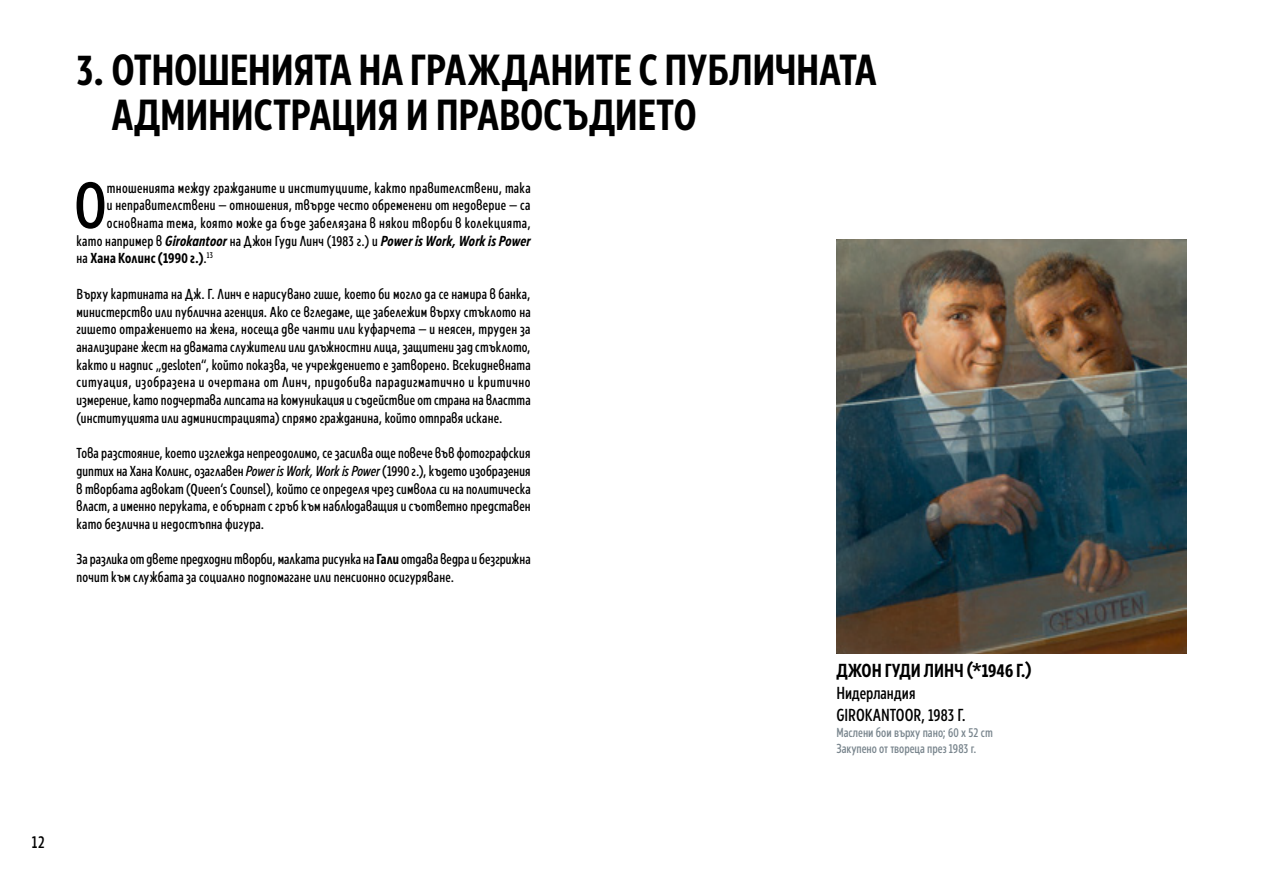
<style>
.page{position:relative;width:1263px;height:893px;background:#fff}
.page>*{position:absolute;margin:0;border:0;box-sizing:border-box;transform-origin:0 0}
.t1{font:500 67.35px "Europea Narrow";color:#000}
.t2{font:700 45px/45px "Europea Narrow";letter-spacing:-.005em;color:#000}
.t3{font:700 19.5px "Europea Narrow";color:#000}
.t4{font:500 18px/21.6px "Europea Narrow";color:#000}
.t5{font:500 15px/17.7px "Europea Narrow";letter-spacing:.015em;color:#000;text-align:justify}
.t6{font:700 15px "Europea Narrow";letter-spacing:.01em;color:#000}
.t7{font:500 13.5px/16.2px "Europea Narrow";color:#7a868e}
.s1{font-weight:700;font-style:italic}
.s2{font-weight:500}
.s3{font-style:italic}
.s4{font-weight:700}
</style>
<div class="page">
<img style="left:836px;top:239px;width:350px;height:415px">
<p class="t4" style="left:32px;top:829px;width:15px">12</p>
<h2 class="t2" style="left:111px;top:43px;width:767px;text-indent:-35px">3. ОТНОШЕНИЯТА НА ГРАЖДАНИТЕ С ПУБЛИЧНАТА<br>АДМИНИСТРАЦИЯ И ПРАВОСЪДИЕТО</h2>
<h1 class="t1" style="left:74px;top:157px;width:34px">О</h1>
<p class="t5" style="left:107px;top:178px;width:425px">тношенията между гражданите и институциите, както правителствени, така</p>
<p class="t5" style="left:107px;top:195px;width:425px">и неправителствени — отношения, твърде често обременени от недоверие — са</p>
<p class="t5" style="left:107px;top:213px;width:425px">основната тема, която може да бъде забелязана в някои творби в колекцията,</p>
<p class="t5" style="left:77px;top:231px;width:455px">като например в <span class="s1">Girokantoor</span> на Джон Гуди Линч (1983 г.) и <span class="s1">Power is Work, Work is Power</span></p>
<p class="t6" style="left:77px;top:247px;width:138px"><span class="s2">на</span> Хана Колинс (1990 г.)<span class="s2">.</span><sup>13</sup></p>
<p class="t5" style="left:77px;top:284px;width:456px">Върху картината на Дж. Г. Линч е нарисувано гише, което би могло да се намира в банка, министерство или публична агенция. Ако се вгледаме, ще забележим върху стъклото на гишето отражението на жена, носеща две чанти или куфарчета — и неясен, труден за анализиране жест на двамата служители или длъжностни лица, защитени зад стъклото, както и надпис „gesloten“, който показва, че учреждението е затворено. Всекидневната ситуация, изобразена и очертана от Линч, придобива парадигматично и критично измерение, като подчертава липсата на комуникация и съдействие от страна на властта (институцията или администрацията) спрямо гражданина, който отправя искане.</p>
<p class="t5" style="left:77px;top:443px;width:456px">Това разстояние, което изглежда непреодолимо, се засилва още повече във фотографския диптих на Хана Колинс, озаглавен <span class="s3">Power is Work, Work is Power</span> (1990 г.), където изобразения в творбата адвокат (Queen‘s Counsel), който се определя чрез символа си на политическа власт, а именно перуката, е обърнат с гръб към наблюдаващия и съответно представен като безлична и недостъпна фигура.</p>
<p class="t5" style="left:77px;top:549px;width:456px">За разлика от двете предходни творби, малката рисунка на <span class="s4">Гали</span> отдава ведра и безгрижна почит към службата за социално подпомагане или пенсионно осигуряване.</p>
<h3 class="t3" style="left:836px;top:656px;width:197px">ДЖОН ГУДИ ЛИНЧ (*1946 Г.)</h3>
<p class="t4" style="left:836px;top:681px;width:131px">Нидерландия<br>GIROKANTOOR, 1983 Г.</p>
<p class="t7" style="left:836px;top:723px;width:158px">Маслени бои върху пано; 60 x 52 cm<br>Закупено от твореца през 1983 г.</p>
</div>
